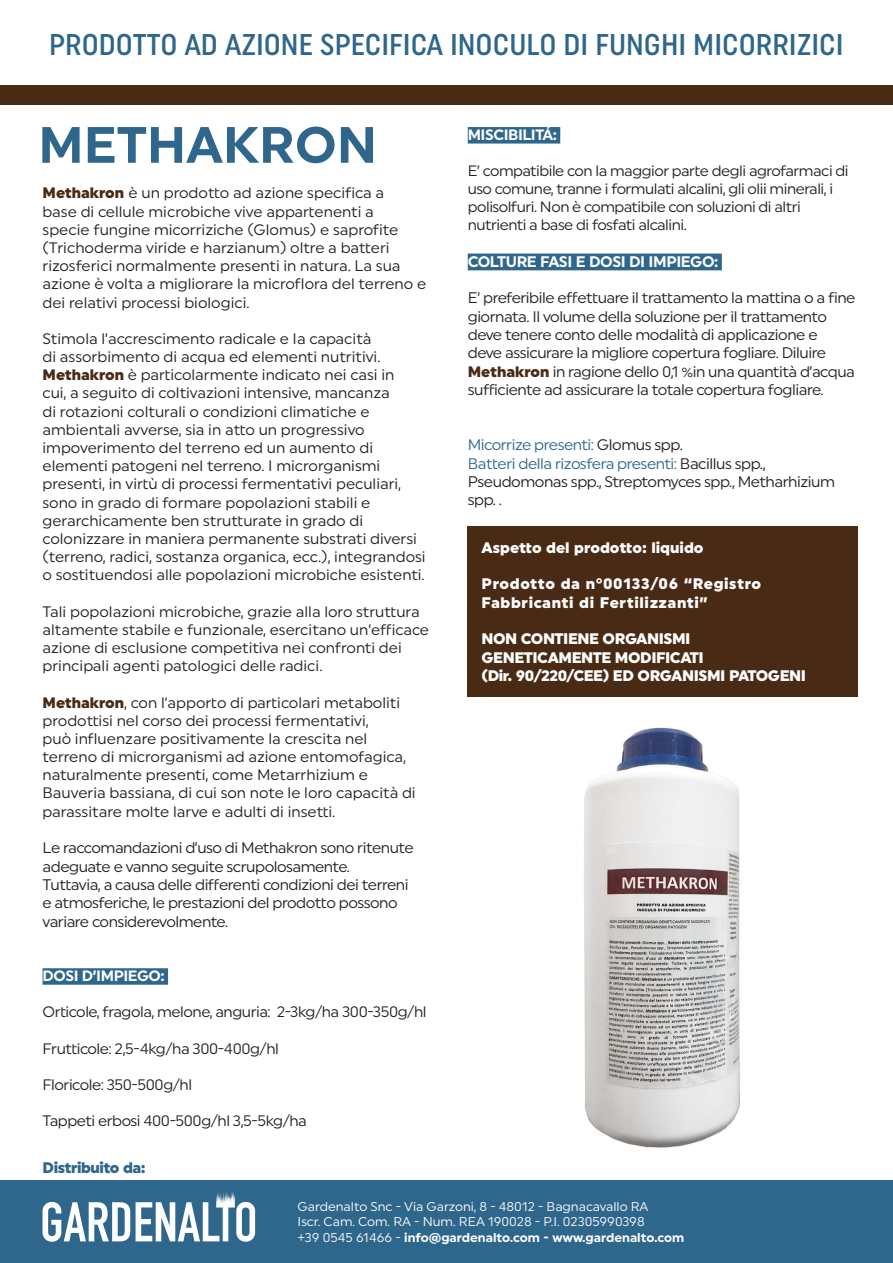
<style>
.page{position:relative;width:893px;height:1263px;background:#fff}
.page>*{position:absolute;margin:0;border:0;box-sizing:border-box;transform-origin:0 0}
.t1{font:700 51px "Uniform";color:#2f678c}
.testo_10{font:500 30px "Uniform Condensed";color:#2f678c}
.testo_10-2{font:15.3px/18.3px "Uniform";letter-spacing:-.03em;color:#231f20}
.testo_10-3{font:900 15.3px/18.3px "Uniform";letter-spacing:-.03em;color:#fff}
.testo_10-4{font:900 15.3px/18.3px "Uniform";letter-spacing:.04em;color:#fff}
.testo_10-5{font:15.3px "Uniform";letter-spacing:-.03em;color:#2f678c}
.testo_10-6{font:700 15.3px "Uniform";letter-spacing:-.03em;color:#fff}
.testo_10-7{font:900 15.3px "Uniform";color:#fff}
.testo_10-8{font:900 15.3px "Uniform";letter-spacing:-.03em;color:#2f678c}
.testo_10-9{font:15.15px/18.1px "Uniform";color:#231f20}
.testo_10-10{font:15.15px "Uniform";letter-spacing:-.03em;color:#231f20}
.testo_10-11{font:15px/18px "Uniform";letter-spacing:-.03em;color:#231f20}
.testo_10-12{font:700 15px "Uniform";letter-spacing:-.03em;color:#fff}
.testo_8_5{font:12.75px "Uniform";color:#fff}
.testo_8_5-2{font:700 12.75px "Uniform";color:#fff}
.s1{font-weight:900;color:#492a14}
.s2{font-weight:900;font-size:15.15px;color:#492a14}
.s3{color:#231f20}
.s4{color:#2f678c}
.s5{font-weight:400}
</style>
<div class="page">
<div style="left:0;top:1180px;width:893px;height:83px;background:#2f678c"></div>
<svg style="left:43px;top:1202px;width:87px;height:40px"></svg>
<svg style="left:136px;top:1192px;width:119px;height:50px"></svg>
<div style="left:0;top:85px;width:893px;height:19px;background:#492a14"></div>
<div style="left:43px;top:968px;width:125px;height:17px;background:#2f678c"></div>
<div style="left:468px;top:127px;width:92px;height:17px;background:#2f678c"></div>
<div style="left:468px;top:254px;width:254px;height:16px;background:#2f678c"></div>
<div style="left:468px;top:527px;width:390px;height:170px;background:#492a14"></div>
<img style="left:584px;top:727px;width:156px;height:421px">
<p class="testo_10" style="left:49px;top:26px;width:796px">PRODOTTO AD AZIONE SPECIFICA INOCULO DI FUNGHI MICORRIZICI</p>
<p class="t1" style="left:38px;top:114px;width:340px">METHAKRON</p>
<p class="testo_10-9" style="left:43px;top:184px;width:385px"><span class="s1">Methakron</span> è un prodotto ad azione specifica a<br>base di cellule microbiche vive appartenenti a<br>specie fungine micorriziche (Glomus) e saprofite (Trichoderma viride e harzianum) oltre a batteri rizosferici normalmente presenti in natura. La sua azione è volta a migliorare la microflora del terreno e dei relativi processi biologici.</p>
<p class="testo_10-9" style="left:43px;top:329px;width:376px">Stimola l’accrescimento radicale e Ia capacità<br>di assorbimento di acqua ed elementi nutritivi.<br><span class="s1">Methakron</span> è particolarmente indicato nei casi in cui, a seguito di coltivazioni intensive, mancanza<br>di rotazioni colturali o condizioni climatiche e ambientali avverse, sia in atto un progressivo impoverimento del terreno ed un aumento di elementi patogeni nel terreno. I microrganismi presenti, in virtù di processi fermentativi peculiari, sono in grado di formare popolazioni stabili e gerarchicamente ben strutturate in grado di colonizzare in maniera permanente substrati diversi</p>
<p class="testo_10-9" style="left:43px;top:547px;width:385px">(terreno, radici, sostanza organica, ecc.), integrandosi o sostituendosi alle popolazioni microbiche esistenti.</p>
<p class="testo_10-9" style="left:43px;top:602px;width:388px">Tali popolazioni microbiche, grazie alla loro struttura altamente stabile e funzionale, esercitano un’efficace azione di esclusione competitiva nei confronti dei principali agenti patologici delle radici.</p>
<p class="testo_10-9" style="left:43px;top:693px;width:375px"><span class="s1">Methakron</span>, con l’apporto di particolari metaboliti prodottisi nel corso dei processi fermentativi,<br>può influenzare positivamente la crescita nel terreno di microrganismi ad azione entomofagica, naturalmente presenti, come Metarrhizium e Bauveria bassiana, di cui son note le loro capacità di parassitare molte larve e adulti di insetti.</p>
<p class="testo_10-2" style="left:43px;top:838px;width:373px">Le raccomandazioni d’uso di Methakron sono ritenute adeguate e vanno seguite scrupolosamente.</p>
<p class="testo_10-2" style="left:43px;top:875px;width:368px">Tuttavia, a causa delle differenti condizioni dei terreni e atmosferiche, le prestazioni del prodotto possono variare considerevolmente.</p>
<p class="testo_10-12" style="left:43px;top:967px;width:124px">DOSI D’IMPIEGO:</p>
<p class="testo_10-10" style="left:43px;top:1003px;width:385px">Orticole, fragola, melone, anguria: 2-3kg/ha 300-350g/hl</p>
<p class="testo_10-10" style="left:43px;top:1039px;width:238px">Frutticole: 2,5-4kg/ha 300-400g/hl</p>
<p class="testo_10-10" style="left:43px;top:1076px;width:151px">Floricole: 350-500g/hl</p>
<p class="testo_10-10" style="left:43px;top:1112px;width:266px">Tappeti erbosi 400-500g/hl 3,5-5kg/ha</p>
<p class="testo_10-8" style="left:43px;top:1159px;width:105px">Distribuito da:</p>
<p class="testo_10-12" style="left:468px;top:126px;width:91px">MISCIBILITÁ:</p>
<p class="testo_10-11" style="left:468px;top:161px;width:382px">E’ compatibile con la maggior parte degli agrofarmaci di uso comune, tranne i formulati alcalini, gli olii minerali, i</p>
<p class="testo_10-11" style="left:468px;top:197px;width:335px">polisolfuri. Non è compatibile con soluzioni di altri nutrienti a base di fosfati alcalini.</p>
<p class="testo_10-6" style="left:468px;top:252px;width:252px">COLTURE FASI E DOSI DI IMPIEGO:</p>
<p class="testo_10-2" style="left:468px;top:288px;width:389px">E’ preferibile effettuare il trattamento la mattina o a fine giornata. Il volume della soluzione per il trattamento deve tenere conto delle modalità di applicazione e deve assicurare la migliore copertura fogliare. Diluire <span class="s2">Methakron</span> in ragione dello 0,1 %in una quantità d’acqua sufficiente ad assicurare la totale copertura fogliare.</p>
<p class="testo_10-5" style="left:468px;top:436px;width:217px">Micorrize presenti: <span class="s3">Glomus spp.</span></p>
<p class="testo_10-2" style="left:468px;top:454px;width:369px"><span class="s4">Batteri della rizosfera presenti:</span> Bacillus spp.,<br>Pseudomonas spp., Streptomyces spp., Metharhizium spp. .</p>
<p class="testo_10-7" style="left:482px;top:538px;width:223px">Aspetto del prodotto: liquido</p>
<p class="testo_10-4" style="left:482px;top:574px;width:281px">Prodotto da n°00133/06 “Registro<br>Fabbricanti di Fertilizzanti”</p>
<p class="testo_10-3" style="left:482px;top:630px;width:224px">NON CONTIENE ORGANISMI<br>GENETICAMENTE MODIFICATI</p>
<p class="testo_10-3" style="left:482px;top:666px;width:326px">(Dir. 90/220/CEE) ED ORGANISMI PATOGENI</p>
<p class="testo_8_5" style="left:298px;top:1199px;width:352px">Gardenalto Snc - Via Garzoni, 8 - 48012 - Bagnacavallo RA</p>
<p class="testo_8_5" style="left:298px;top:1214px;width:349px">Iscr. Cam. Com. RA - Num. REA 190028 - P.I. 02305990398</p>
<p class="testo_8_5-2" style="left:298px;top:1229px;width:388px"><span class="s5">+39 0545 61466 -</span> info@gardenalto.com - www.gardenalto.com</p>
</div>
